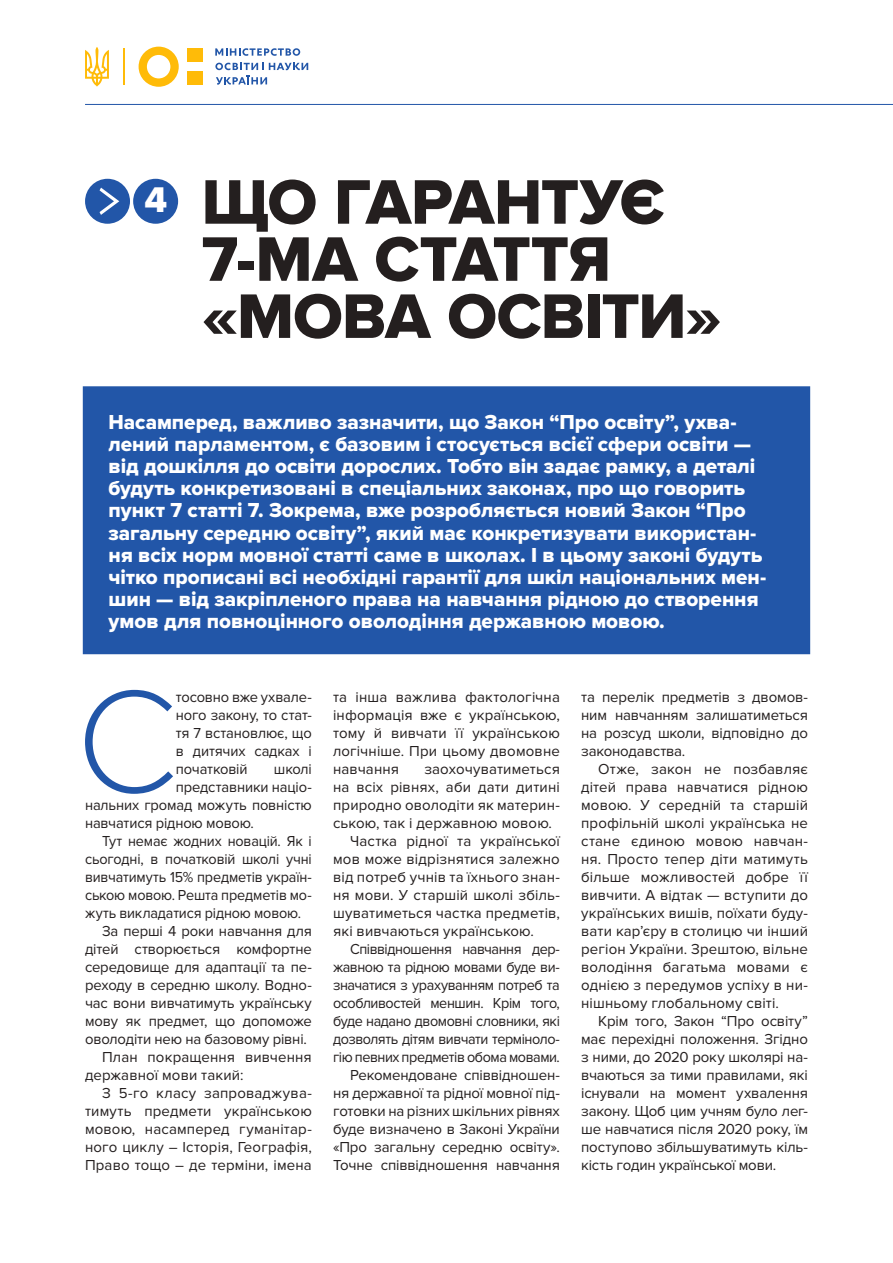
<style>
.page{position:relative;width:893px;height:1263px;background:#fff}
.page>*{position:absolute;margin:0;border:0;box-sizing:border-box;transform-origin:0 0}
.t1{font:300 143.55px "Gotham Pro";color:#2256a8}
.t2{font:65.1px/57.2px "Proxima Nova Extrabld";letter-spacing:-.015em;color:#241f1f}
.t3{font:37.05px "Proxima Nova Extrabld";color:#fff}
.t4{font:21px/22.2px "Proxima Nova Extrabld";color:#fff}
.t5{font:15px/18px "Proxima Nova";letter-spacing:-.01em;color:#241f1f;text-align:justify}
.t6{font:15px "Proxima Nova";letter-spacing:.01em;color:#241f1f}
.t7{font:15px "Proxima Nova";letter-spacing:-.03em;color:#241f1f;scale:.96 1}
.t8{font:15px "Proxima Nova";letter-spacing:-.01em;color:#241f1f;scale:.96 1}
</style>
<div class="page">
<svg style="left:139px;top:47px;width:40px;height:40px"></svg>
<div style="left:187px;top:71px;width:16px;height:14px;background:#ffbb08"></div>
<div style="left:187px;top:49px;width:16px;height:13px;background:#ffbb08"></div>
<svg style="left:215px;top:48px;width:85px;height:8px"></svg>
<svg style="left:215px;top:63px;width:93px;height:22px"></svg>
<svg style="left:85px;top:47px;width:24px;height:40px"></svg>
<hr style="left:124px;top:49px;width:1px;height:36px;background:#ffbb08">
<hr style="left:85px;top:104px;width:808px;height:1px;background:#2256a8">
<div style="left:85px;top:179px;width:45px;height:45px;background:#2256a8;border-radius:50%"></div>
<svg style="left:100px;top:188px;width:19px;height:27px"></svg>
<div style="left:133px;top:179px;width:45px;height:45px;background:#2256a8;border-radius:50%"></div>
<div style="left:85px;top:389px;width:723px;height:263px;background:#2256a8"></div>
<div style="left:83px;top:386px;width:727px;height:268px;border:4px solid #2256a8"></div>
<h3 class="t3" style="left:144px;top:179px;width:24px">4</h3>
<h2 class="t2" style="left:202px;top:175px;width:522px">ЩО ГАРАНТУЄ<br>7-МА СТАТТЯ «МОВА ОСВІТИ»</h2>
<p class="t4" style="left:109px;top:411px;width:659px">Насамперед, важливо зазначити, що Закон “Про освіту”, ухва&shy;лений парламентом, є базовим і стосується всієї сфери освіти — від дошкілля до освіти дорослих. Тобто він задає рамку, а деталі будуть конкретизовані в спеціальних законах, про що говорить пункт 7 статті 7. Зокрема, вже розробляється новий Закон “Про загальну середню освіту”, який має конкретизувати використан&shy;ня всіх норм мовної статті саме в школах. І в цьому законі будуть чітко прописані всі необхідні гарантії для шкіл національних мен&shy;шин — від закріпленого права на навчання рідною до створення умов для повноцінного оволодіння державною мовою.</p>
<h1 class="t1" style="left:75px;top:663px;width:105px">С</h1>
<p class="t5" style="left:176px;top:688px;width:138px">тосовно вже ухвале&shy;ного закону, то стат&shy;тя 7 встановлює, що в дитячих садках і початковій</p>
<p class="t5" style="left:274px;top:760px;width:39px">школі</p>
<p class="t5" style="left:176px;top:778px;width:138px">представники націо-</p>
<p class="t5" style="left:85px;top:796px;width:228px">нальних громад можуть повністю</p>
<p class="t5" style="left:85px;top:814px;width:170px">навчатися рідною мовою.</p>
<p class="t8" style="left:102px;top:832px;width:220px">Тут немає жодних новацій. Як і</p>
<p class="t8" style="left:85px;top:850px;width:238px">сьогодні, в початковій школі учні</p>
<p class="t8" style="left:85px;top:868px;width:238px">вивчатимуть 15% предметів україн-</p>
<p class="t8" style="left:85px;top:886px;width:238px">ською мовою. Решта предметів мо-</p>
<p class="t8" style="left:85px;top:904px;width:227px">жуть викладатися рідною мовою.</p>
<p class="t5" style="left:102px;top:922px;width:211px">За перші 4 роки навчання для</p>
<p class="t5" style="left:85px;top:940px;width:228px">дітей створюється комфортне</p>
<p class="t5" style="left:85px;top:958px;width:228px">середовище для адаптації та пе-</p>
<p class="t5" style="left:85px;top:976px;width:228px">реходу в середню школу. Водно-</p>
<p class="t5" style="left:85px;top:994px;width:228px">час вони вивчатимуть українську</p>
<p class="t5" style="left:85px;top:1012px;width:228px">мову як предмет, що допоможе</p>
<p class="t5" style="left:85px;top:1030px;width:223px">оволодіти нею на базовому рівні.</p>
<p class="t6" style="left:102px;top:1048px;width:211px">План покращення вивчення</p>
<p class="t6" style="left:85px;top:1066px;width:160px">державної мови такий:</p>
<p class="t6" style="left:102px;top:1084px;width:211px">З 5-го класу запроваджува-</p>
<p class="t6" style="left:85px;top:1102px;width:228px">тимуть предмети українською</p>
<p class="t6" style="left:85px;top:1120px;width:228px">мовою, насамперед гуманітар-</p>
<p class="t6" style="left:85px;top:1138px;width:228px">ного циклу – Історія, Географія,</p>
<p class="t6" style="left:85px;top:1156px;width:228px">Право тощо – де терміни, імена</p>
<p class="t5" style="left:333px;top:688px;width:228px">та інша важлива фактологічна інформація вже є українською, тому й вивчати її українською логічніше. При цьому двомовне навчання</p>
<p class="t6" style="left:424px;top:760px;width:137px">заохочуватиметься</p>
<p class="t6" style="left:333px;top:778px;width:228px">на всіх рівнях, аби дати дитині</p>
<p class="t6" style="left:333px;top:796px;width:228px">природно оволодіти як материн-</p>
<p class="t6" style="left:333px;top:814px;width:220px">ською, так і державною мовою.</p>
<p class="t6" style="left:350px;top:832px;width:211px">Частка рідної та української</p>
<p class="t6" style="left:333px;top:850px;width:228px">мов може відрізнятися залежно</p>
<p class="t6" style="left:333px;top:868px;width:228px">від потреб учнів та їхнього знан-</p>
<p class="t6" style="left:333px;top:886px;width:228px">ня мови. У старшій школі збіль-</p>
<p class="t6" style="left:333px;top:904px;width:228px">шуватиметься частка предметів,</p>
<p class="t6" style="left:333px;top:922px;width:202px">які вивчаються українською.</p>
<p class="t7" style="left:350px;top:940px;width:220px">Співвідношення навчання дер-</p>
<p class="t7" style="left:333px;top:958px;width:238px">жавною та рідною мовами буде ви-</p>
<p class="t7" style="left:333px;top:976px;width:238px">значатися з урахуванням потреб та</p>
<p class="t7" style="left:333px;top:994px;width:238px">особливостей меншин. Крім того,</p>
<p class="t7" style="left:333px;top:1012px;width:238px">буде надано двомовні словники, які</p>
<p class="t7" style="left:333px;top:1030px;width:238px">дозволять дітям вивчати терміноло-</p>
<p class="t7" style="left:333px;top:1048px;width:238px">гію певних предметів обома мовами.</p>
<p class="t5" style="left:350px;top:1066px;width:211px">Рекомендоване співвідношен-</p>
<p class="t5" style="left:333px;top:1084px;width:228px">ня державної та рідної мовної під-</p>
<p class="t5" style="left:333px;top:1102px;width:228px">готовки на різних шкільних рівнях</p>
<p class="t5" style="left:333px;top:1120px;width:228px">буде визначено в Законі України</p>
<p class="t5" style="left:333px;top:1138px;width:228px">«Про загальну середню освіту».</p>
<p class="t5" style="left:333px;top:1156px;width:228px">Точне співвідношення навчання</p>
<p class="t5" style="left:581px;top:688px;width:228px">та перелік предметів з двомов&shy;ним навчанням залишатиметься на розсуд школи, відповідно до законодавства.</p>
<p class="t5" style="left:581px;top:760px;width:228px;text-indent:17px">Отже, закон не позбавляє дітей права навчатися рідною мовою. У середній та старшій профільній школі українська не стане єдиною мовою навчан&shy;ня. Просто тепер діти матимуть більше можливостей добре її вивчити. А відтак — вступити до українських вишів, поїхати буду&shy;вати кар’єру в столицю чи інший регіон України. Зрештою, вільне володіння багатьма мовами є однією з передумов успіху в ни&shy;нішньому глобальному світі.</p>
<p class="t5" style="left:581px;top:1012px;width:228px;text-indent:17px">Крім того, Закон “Про освіту” має перехідні положення. Згідно з ними, до 2020 року школярі на&shy;вчаються за тими правилами, які існували на момент ухвалення закону. Щоб цим учням було лег&shy;ше навчатися після 2020 року, їм поступово збільшуватимуть кіль&shy;кість годин української мови.</p>
</div>
